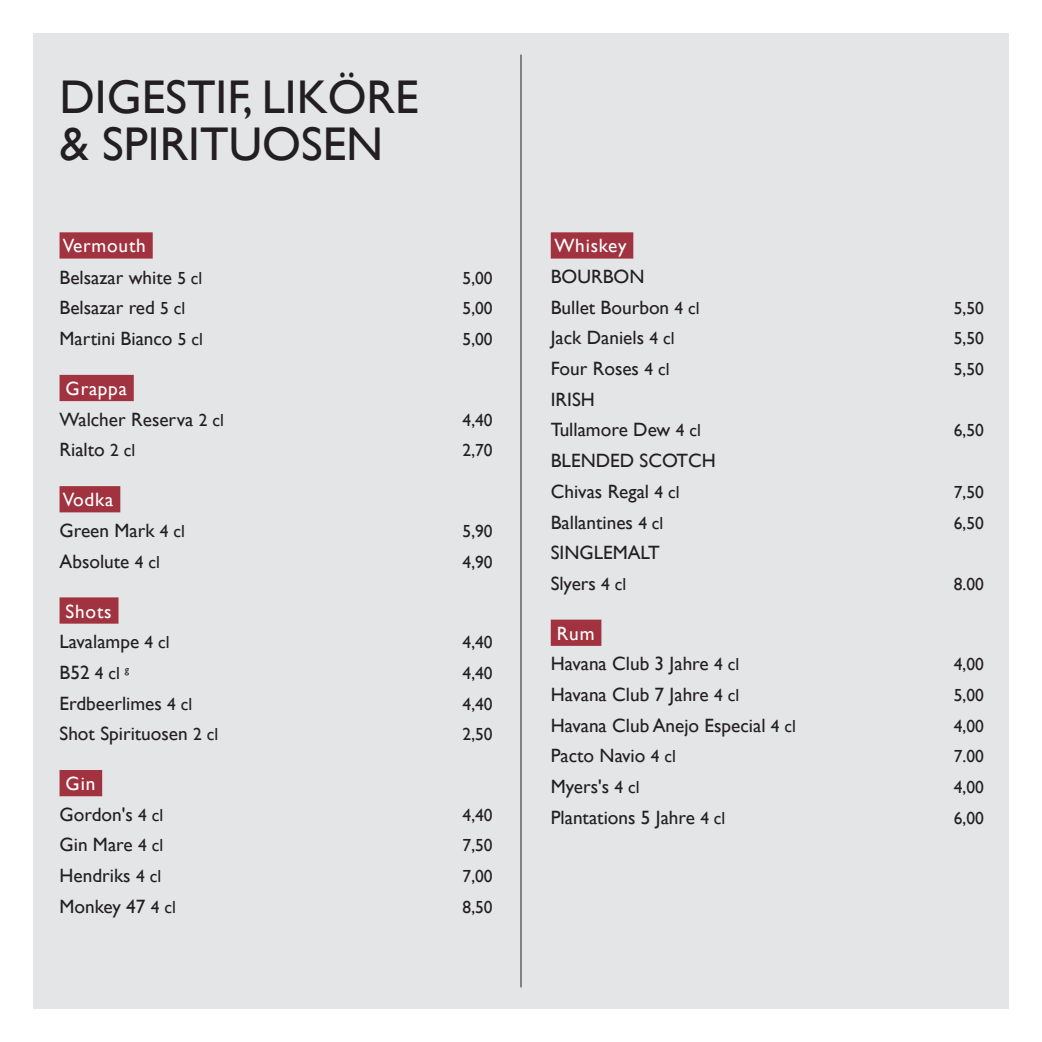
<style>
.page{position:relative;width:1042px;height:1042px;background:#fff}
.page>*{position:absolute;margin:0;border:0;box-sizing:border-box;transform-origin:0 0}
.Head{font:47.25px/47.2px "Gill Sans";color:#231f20}
.Gericht{font:19.25px "Gill Sans";color:#231f20}
.Einleitung{font:19.25px "Gill Sans";letter-spacing:.04em;color:#fff}
.Preise{font:17.5px "Gill Sans";color:#231f20}
.s1{font-size:17.5px}
</style>
<div class="page">
<div style="left:33px;top:33px;width:975px;height:975px;background:#e4e5e7"></div>
<hr style="left:521px;top:55px;width:1px;height:932px;background:#231f20">
<div style="left:60px;top:232px;width:93px;height:27px;background:#a13340"></div>
<div style="left:60px;top:375px;width:74px;height:26px;background:#a13340"></div>
<div style="left:60px;top:486px;width:60px;height:26px;background:#a13340"></div>
<div style="left:60px;top:597px;width:58px;height:27px;background:#a13340"></div>
<div style="left:60px;top:770px;width:42px;height:26px;background:#a13340"></div>
<div style="left:551px;top:232px;width:82px;height:27px;background:#a13340"></div>
<div style="left:551px;top:619px;width:50px;height:27px;background:#a13340"></div>
<p class="Head" style="left:60px;top:73px;width:361px">DIGESTIF, LIKÖRE &amp; SPIRITUOSEN</p>
<p class="Einleitung" style="left:63px;top:235px;width:85px">Vermouth</p>
<p class="Gericht" style="left:60px;top:266px;width:144px">Belsazar white <span class="s1">5 cl</span></p>
<p class="Preise" style="left:463px;top:267px;width:32px">5,00</p>
<p class="Gericht" style="left:60px;top:296px;width:127px">Belsazar red <span class="s1">5 cl</span></p>
<p class="Preise" style="left:463px;top:298px;width:32px">5,00</p>
<p class="Gericht" style="left:60px;top:327px;width:145px">Martini Bianco <span class="s1">5 cl</span></p>
<p class="Preise" style="left:463px;top:329px;width:32px">5,00</p>
<p class="Einleitung" style="left:66px;top:377px;width:63px">Grappa</p>
<p class="Gericht" style="left:60px;top:408px;width:166px">Walcher Reserva <span class="s1">2 cl</span></p>
<p class="Preise" style="left:463px;top:409px;width:32px">4,40</p>
<p class="Gericht" style="left:60px;top:438px;width:77px">Rialto <span class="s1">2 cl</span></p>
<p class="Preise" style="left:463px;top:440px;width:32px">2,70</p>
<p class="Einleitung" style="left:63px;top:488px;width:52px">Vodka</p>
<p class="Gericht" style="left:60px;top:519px;width:127px">Green Mark <span class="s1">4 cl</span></p>
<p class="Preise" style="left:463px;top:521px;width:32px">5,90</p>
<p class="Gericht" style="left:60px;top:550px;width:102px">Absolute <span class="s1">4 cl</span></p>
<p class="Preise" style="left:463px;top:551px;width:32px">4,90</p>
<p class="Einleitung" style="left:66px;top:600px;width:47px">Shots</p>
<p class="Gericht" style="left:60px;top:630px;width:112px">Lavalampe <span class="s1">4 cl</span></p>
<p class="Preise" style="left:463px;top:632px;width:32px">4,40</p>
<p class="Gericht" style="left:60px;top:661px;width:71px">B52 <span class="s1">4 cl</span> <sup>g</sup></p>
<p class="Preise" style="left:463px;top:662px;width:32px">4,40</p>
<p class="Gericht" style="left:60px;top:692px;width:134px">Erdbeerlimes <span class="s1">4 cl</span></p>
<p class="Preise" style="left:463px;top:693px;width:32px">4,40</p>
<p class="Gericht" style="left:60px;top:722px;width:160px">Shot Spirituosen <span class="s1">2 cl</span></p>
<p class="Preise" style="left:463px;top:724px;width:32px">2,50</p>
<p class="Einleitung" style="left:66px;top:772px;width:31px">Gin</p>
<p class="Gericht" style="left:60px;top:803px;width:105px">Gordon's <span class="s1">4 cl</span></p>
<p class="Preise" style="left:463px;top:804px;width:32px">4,40</p>
<p class="Gericht" style="left:60px;top:833px;width:105px">Gin Mare <span class="s1">4 cl</span></p>
<p class="Preise" style="left:463px;top:835px;width:32px">7,50</p>
<p class="Gericht" style="left:60px;top:864px;width:103px">Hendriks <span class="s1">4 cl</span></p>
<p class="Preise" style="left:463px;top:866px;width:32px">7,00</p>
<p class="Gericht" style="left:60px;top:895px;width:118px">Monkey 47 <span class="s1">4 cl</span></p>
<p class="Preise" style="left:463px;top:896px;width:32px">8,50</p>
<p class="Einleitung" style="left:554px;top:235px;width:73px">Whiskey</p>
<p class="Gericht" style="left:551px;top:265px;width:95px">BOURBON</p>
<p class="Gericht" style="left:551px;top:296px;width:150px">Bullet Bourbon <span class="s1">4 cl</span></p>
<p class="Preise" style="left:954px;top:298px;width:32px">5,50</p>
<p class="Gericht" style="left:551px;top:327px;width:125px">Jack Daniels <span class="s1">4 cl</span></p>
<p class="Preise" style="left:954px;top:328px;width:32px">5,50</p>
<p class="Gericht" style="left:551px;top:357px;width:120px">Four Roses <span class="s1">4 cl</span></p>
<p class="Preise" style="left:954px;top:359px;width:32px">5,50</p>
<p class="Gericht" style="left:551px;top:388px;width:46px">IRISH</p>
<p class="Gericht" style="left:551px;top:419px;width:152px">Tullamore Dew <span class="s1">4 cl</span></p>
<p class="Preise" style="left:954px;top:420px;width:32px">6,50</p>
<p class="Gericht" style="left:551px;top:449px;width:167px">BLENDED SCOTCH</p>
<p class="Gericht" style="left:551px;top:480px;width:130px">Chivas Regal <span class="s1">4 cl</span></p>
<p class="Preise" style="left:954px;top:481px;width:32px">7,50</p>
<p class="Gericht" style="left:551px;top:511px;width:114px">Ballantines <span class="s1">4 cl</span></p>
<p class="Preise" style="left:954px;top:512px;width:32px">6,50</p>
<p class="Gericht" style="left:551px;top:541px;width:110px">SINGLEMALT</p>
<p class="Gericht" style="left:551px;top:572px;width:77px">Slyers <span class="s1">4 cl</span></p>
<p class="Preise" style="left:954px;top:573px;width:32px">8.00</p>
<p class="Einleitung" style="left:557px;top:622px;width:39px">Rum</p>
<p class="Gericht" style="left:551px;top:652px;width:190px">Havana Club 3 Jahre <span class="s1">4 cl</span></p>
<p class="Preise" style="left:954px;top:654px;width:32px">4,00</p>
<p class="Gericht" style="left:551px;top:683px;width:190px">Havana Club 7 Jahre <span class="s1">4 cl</span></p>
<p class="Preise" style="left:954px;top:685px;width:32px">5,00</p>
<p class="Gericht" style="left:551px;top:714px;width:247px">Havana Club Anejo Especial <span class="s1">4 cl</span></p>
<p class="Preise" style="left:954px;top:715px;width:32px">4,00</p>
<p class="Gericht" style="left:551px;top:744px;width:127px">Pacto Navio <span class="s1">4 cl</span></p>
<p class="Preise" style="left:954px;top:746px;width:32px">7.00</p>
<p class="Gericht" style="left:551px;top:775px;width:90px">Myers's <span class="s1">4 cl</span></p>
<p class="Preise" style="left:954px;top:777px;width:32px">4,00</p>
<p class="Gericht" style="left:551px;top:806px;width:176px">Plantations 5 Jahre <span class="s1">4 cl</span></p>
<p class="Preise" style="left:954px;top:807px;width:32px">6,00</p>
</div>
